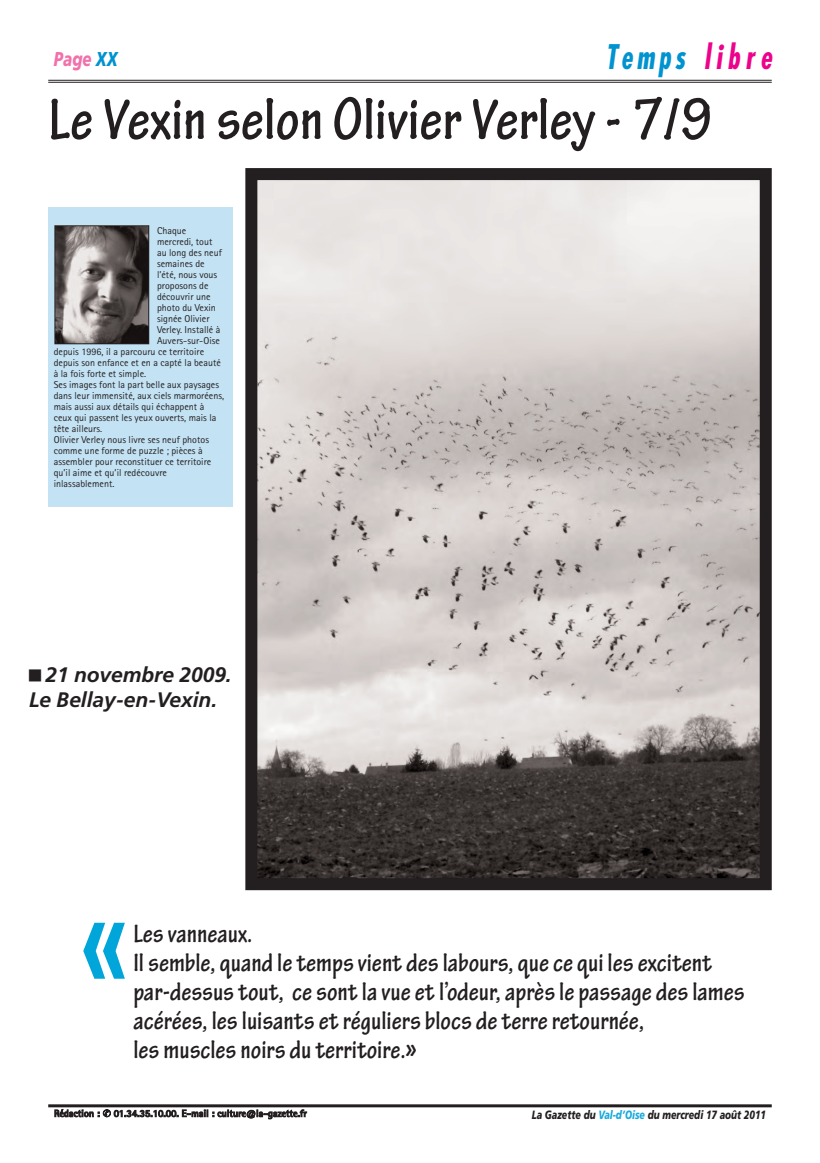
<style>
.page{position:relative;width:820px;height:1163px;background:#fff}
.page>*{position:absolute;margin:0;border:0;box-sizing:border-box;transform-origin:0 0}
.t1{font:150px "AT Rotis Sans Serif";color:#00a6da}
.t2{font:700 condensed 62px "Tekton Pro";color:#231f20}
.t3{font:700 condensed 33px "Futura";color:#0093d0;scale:.85 1}
.t4{font:700 condensed 27px/29px "Tekton Pro";color:#231f20}
.t5{font:italic 700 21px/25.2px "Frutiger";letter-spacing:-.005em;color:#231f20}
.t6{font:italic 900 20px "Frutiger";letter-spacing:.005em;color:#f171ab;scale:.75 1}
.t7{font:italic 900 12px "Frutiger";letter-spacing:.005em;color:#231f20;scale:.75 1}
.t8{font:10px "AT Rotis Sans Serif";color:#231f20}
.t9{font:700 10px "AT Rotis Sans Serif";color:#231f20}
.s1{color:#0093d0}
.s2{color:#ed028c}
.s3{color:#1baadc}
</style>
<div class="page">
<hr style="left:48px;top:1104px;width:723px;height:3px;background:#231f20">
<hr style="left:48px;top:80px;width:723px;height:1px;background:#231f20">
<hr style="left:48px;top:82px;width:723px;height:1px;background:#231f20">
<img style="left:258px;top:181px;width:500px;height:696px">
<div style="left:245px;top:168px;width:526px;height:722px;border:12px solid #231f20"></div>
<div style="left:48px;top:207px;width:185px;height:300px;background:#c3e2f3"></div>
<img style="left:57px;top:227px;width:90px;height:115px">
<div style="left:55px;top:225px;width:94px;height:119px;border:1px solid #231f20"></div>
<p class="t6" style="left:54px;top:51px;width:86px">Page <span class="s1">XX</span></p>
<p class="t3" style="left:605px;top:43px;width:202px">Temps <span class="s2">libre</span></p>
<p class="t2" style="left:48px;top:98px;width:665px">Le Vexin selon Olivier Verley - 7/9</p>
<p class="t8" style="left:157px;top:226px;width:31px">Chaque</p>
<p class="t8" style="left:157px;top:237px;width:57px">mercredi, tout</p>
<p class="t8" style="left:157px;top:248px;width:66px">au long des neuf</p>
<p class="t8" style="left:157px;top:259px;width:49px">semaines de</p>
<p class="t8" style="left:157px;top:270px;width:62px">l’été, nous vous</p>
<p class="t8" style="left:157px;top:281px;width:53px">proposons de</p>
<p class="t8" style="left:157px;top:292px;width:55px">découvrir une</p>
<p class="t8" style="left:157px;top:303px;width:60px">photo du Vexin</p>
<p class="t8" style="left:157px;top:314px;width:54px">signée Olivier</p>
<p class="t8" style="left:157px;top:325px;width:65px">Verley. Installé à</p>
<p class="t8" style="left:157px;top:336px;width:64px">Auvers-sur-Oise</p>
<p class="t8" style="left:54px;top:347px;width:152px">depuis 1996, il a parcouru ce territoire</p>
<p class="t8" style="left:54px;top:358px;width:169px">depuis son enfance et en a capté la beauté</p>
<p class="t8" style="left:54px;top:369px;width:94px">à la fois forte et simple.</p>
<p class="t8" style="left:54px;top:380px;width:167px">Ses images font la part belle aux paysages</p>
<p class="t8" style="left:54px;top:391px;width:172px">dans leur immensité, aux ciels marmoréens,</p>
<p class="t8" style="left:54px;top:402px;width:152px">mais aussi aux détails qui échappent à</p>
<p class="t8" style="left:54px;top:413px;width:164px">ceux qui passent les yeux ouverts, mais la</p>
<p class="t8" style="left:54px;top:424px;width:50px">tête ailleurs.</p>
<p class="t8" style="left:54px;top:435px;width:157px">Olivier Verley nous livre ses neuf photos</p>
<p class="t8" style="left:54px;top:446px;width:150px">comme une forme de puzzle ; pièces à</p>
<p class="t8" style="left:54px;top:457px;width:159px">assembler pour reconstituer ce territoire</p>
<p class="t8" style="left:54px;top:468px;width:115px">qu’il aime et qu’il redécouvre</p>
<p class="t8" style="left:54px;top:479px;width:62px">inlassablement.</p>
<p class="t5" style="left:29px;top:663px;width:204px;text-indent:16px">21 novembre 2009.<br>Le Bellay-en-Vexin.</p>
<p class="t1" style="left:78px;top:880px;width:54px">«</p>
<p class="t4" style="left:133px;top:920px;width:612px">Les vanneaux.<br>Il semble, quand le temps vient des labours, que ce qui les excitent par-dessus tout, ce sont la vue et l’odeur, après le passage des lames acérées, les luisants et réguliers blocs de terre retournée,<br>les muscles noirs du territoire.»</p>
<p class="t9" style="left:54px;top:1109px;width:254px">Rédaction : ✆ 01.34.35.10.00. E-mail : culture@la-gazette.fr</p>
<p class="t7" style="left:531px;top:1109px;width:314px">La Gazette du <span class="s3">Val-d’Oise</span> du mercredi 17 août 2011</p>
</div>
